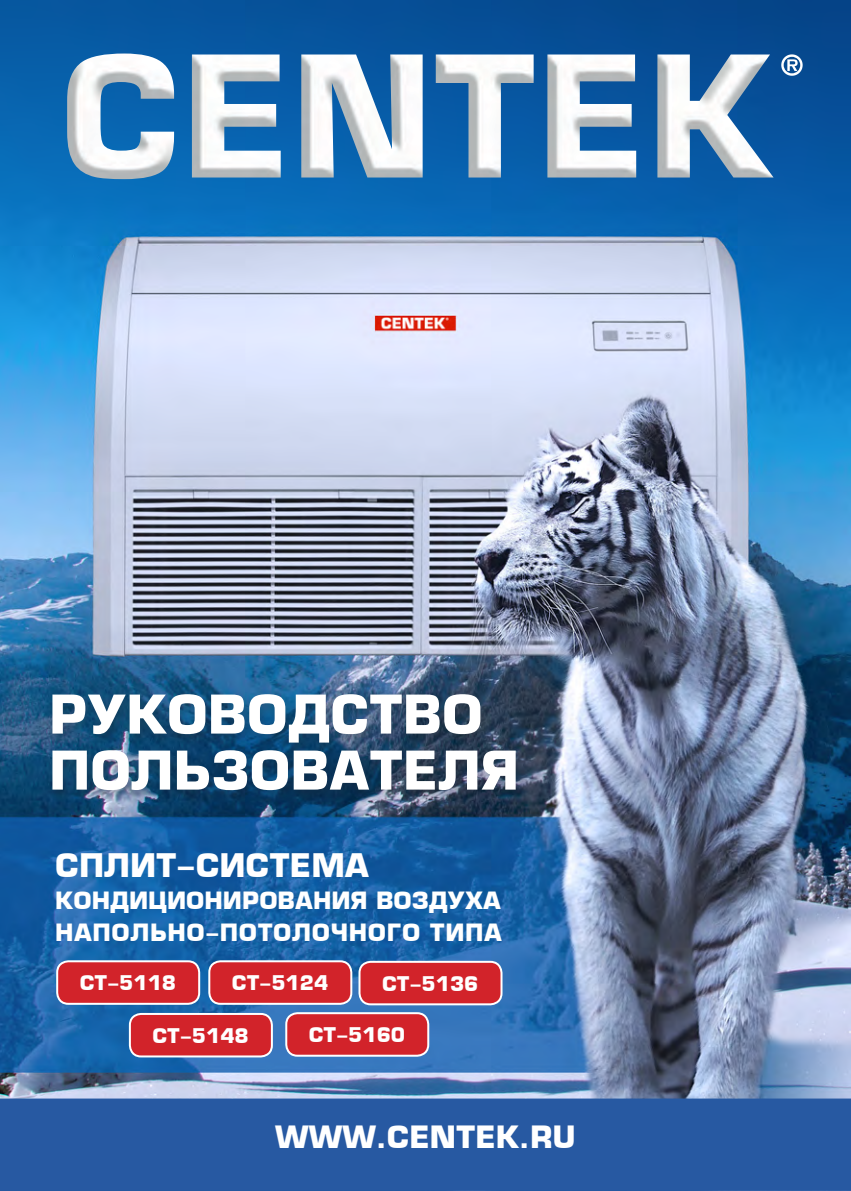
<style>
.page{position:relative;width:851px;height:1191px;background:#fff}
.page>*{position:absolute;margin:0;border:0;box-sizing:border-box;transform-origin:0 0}
.t1{font:700 52px "Europe";color:#fff}
.t2{font:700 31.8px "Europe";color:#fff}
.t3{font:700 30px "Europe";color:#fff}
.t4{font:700 23.2px "Europe";color:#fff}
.t5{font:700 23.2px "Europe";letter-spacing:.025em;color:#fff}
.t6{font:700 19.8px "Europe";color:#fff}
</style>
<div class="page">
<img style="left:0;top:0;width:850px;height:1098px">
<div style="left:43px;top:689px;width:486px;height:116px;background:#231f20;opacity:.33"></div>
<div style="left:0;top:1098px;width:850px;height:92px;background:#2759a2"></div>
<div style="left:359px;top:961px;width:142px;height:43px;background:#d2232a;border-radius:11px"></div>
<div style="left:358px;top:960px;width:144px;height:45px;border:2px solid #fff;border-radius:11px"></div>
<div style="left:209px;top:961px;width:142px;height:42px;background:#d2232a;border-radius:11px"></div>
<div style="left:208px;top:960px;width:144px;height:44px;border:2px solid #fff;border-radius:11px"></div>
<div style="left:57px;top:961px;width:142px;height:42px;background:#d2232a;border-radius:11px"></div>
<div style="left:56px;top:960px;width:144px;height:44px;border:2px solid #fff;border-radius:11px"></div>
<div style="left:130px;top:1014px;width:142px;height:42px;background:#d2232a;border-radius:11px"></div>
<div style="left:129px;top:1013px;width:144px;height:44px;border:2px solid #fff;border-radius:11px"></div>
<div style="left:286px;top:1013px;width:142px;height:42px;background:#d2232a;border-radius:11px"></div>
<div style="left:285px;top:1012px;width:144px;height:44px;border:2px solid #fff;border-radius:11px"></div>
<img style="left:67px;top:54px;width:706px;height:125px">
<svg style="left:781px;top:54px;width:21px;height:22px"></svg>
<p class="t1" style="left:49px;top:683px;width:435px">РУКОВОДСТВО</p>
<p class="t1" style="left:49px;top:739px;width:471px">ПОЛЬЗОВАТЕЛЯ</p>
<p class="t2" style="left:55px;top:845px;width:315px">СПЛИТ-СИСТЕМА</p>
<p class="t4" style="left:55px;top:886px;width:447px">КОНДИЦИОНИРОВАНИЯ ВОЗДУХА</p>
<p class="t5" style="left:55px;top:918px;width:448px">НАПОЛЬНО-ПОТОЛОЧНОГО ТИПА</p>
<p class="t6" style="left:80px;top:971px;width:98px">CT-5118</p>
<p class="t6" style="left:232px;top:971px;width:98px">CT-5124</p>
<p class="t6" style="left:382px;top:971px;width:98px">CT-5136</p>
<p class="t6" style="left:152px;top:1023px;width:98px">CT-5148</p>
<p class="t6" style="left:309px;top:1022px;width:98px">CT-5160</p>
<p class="t3" style="left:275px;top:1119px;width:302px">WWW.CENTEK.RU</p>
</div>
